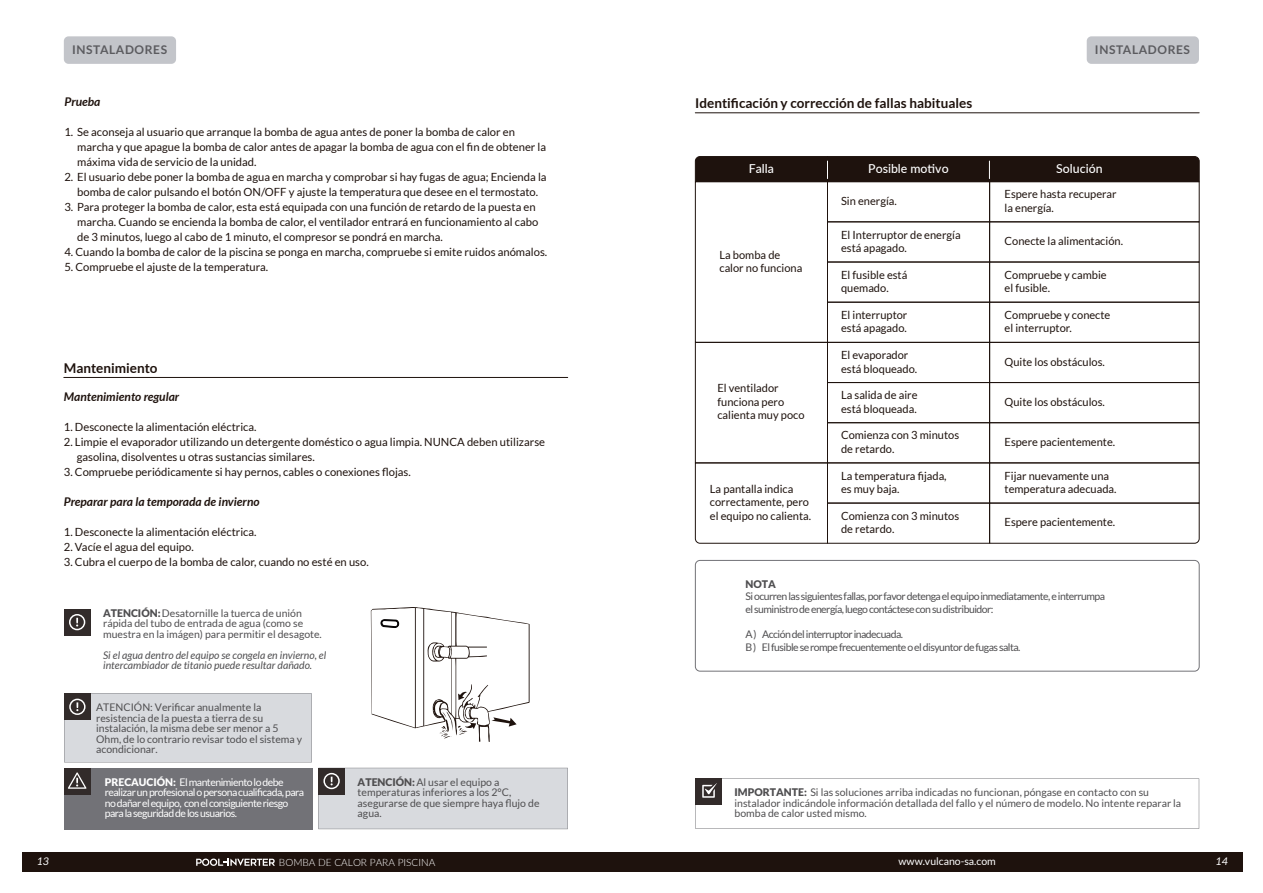
<style>
.page{position:relative;width:1263px;height:893px;background:#fff}
.page>*{position:absolute;margin:0;border:0;box-sizing:border-box;transform-origin:0 0}
.t1{font:700 13.5px "Lato";color:#1e120d}
.t2{font:500 12.3px "Lato";color:#fff}
.t3{font:italic 700 12px "Lato";color:#1e120d}
.t4{font:700 12px "Lato";letter-spacing:.05em;color:#5b5b5f}
.t5{font:11.25px/13.5px "Lato";color:#1e120d}
.t6{font:10.5px/10.5px "Lato";color:#4f4e50}
.t7{font:10.5px/12.6px "Lato";letter-spacing:-.05em;color:#4f4e50}
.t8{font:10.5px/10.5px "Lato";letter-spacing:-.05em;color:#fff}
.t9{font:italic 10.5px/10.5px "Lato";color:#4f4e50}
.t10{font:10.5px "Lato";color:#fff}
.t11{font:italic 10.5px "Lato";color:#fff}
.t12{font:900 10.5px "Lato";color:#4f4e50}
.t13{font:300 10.05px "Lato";color:#fff}
.s1{font-weight:900}
</style>
<div class="page">
<div style="left:64px;top:693px;width:248px;height:69px;background:#d8dade"></div>
<div style="left:22px;top:852px;width:592px;height:20px;background:#1e120d"></div>
<hr style="left:64px;top:377px;width:504px;height:1px;background:#1e120d">
<div style="left:64px;top:609px;width:26px;height:26px;background:#322b2a"></div>
<svg style="left:69px;top:614px;width:16px;height:16px"></svg>
<svg style="left:371px;top:607px;width:159px;height:134px"></svg>
<svg style="left:318px;top:768px;width:250px;height:61px;background:#d0d1d5"></svg>
<div style="left:64px;top:768px;width:248px;height:61px;background:#727277"></div>
<div style="left:64px;top:768px;width:26px;height:26px;background:#322b2a"></div>
<svg style="left:68px;top:772px;width:18px;height:17px"></svg>
<svg style="left:196px;top:858px;width:79px;height:8px"></svg>
<div style="left:64px;top:36px;width:112px;height:28px;background:#c3c5ca;border-radius:5px"></div>
<div style="left:614px;top:852px;width:628px;height:20px;background:#1e120d"></div>
<div style="left:695px;top:560px;width:504px;height:111px;border:1px solid #727277;border-radius:5px"></div>
<div style="left:695px;top:181px;width:133px;height:162px;border:1px solid #1e120d"></div>
<div style="left:827px;top:181px;width:163px;height:41px;border:1px solid #1e120d"></div>
<div style="left:827px;top:262px;width:163px;height:40px;border:1px solid #1e120d"></div>
<div style="left:827px;top:302px;width:163px;height:41px;border:1px solid #1e120d"></div>
<div style="left:695px;top:342px;width:133px;height:121px;border:1px solid #1e120d"></div>
<div style="left:827px;top:342px;width:163px;height:41px;border:1px solid #1e120d"></div>
<div style="left:989px;top:181px;width:210px;height:41px;border:1px solid #1e120d"></div>
<div style="left:989px;top:262px;width:210px;height:40px;border:1px solid #1e120d"></div>
<div style="left:989px;top:302px;width:210px;height:41px;border:1px solid #1e120d"></div>
<div style="left:989px;top:342px;width:210px;height:41px;border:1px solid #1e120d"></div>
<div style="left:827px;top:382px;width:163px;height:41px;border:1px solid #1e120d"></div>
<div style="left:827px;top:422px;width:163px;height:41px;border:1px solid #1e120d"></div>
<svg style="left:695px;top:462px;width:133px;height:82px"></svg>
<div style="left:827px;top:503px;width:163px;height:40px;border:1px solid #1e120d"></div>
<div style="left:989px;top:382px;width:210px;height:41px;border:1px solid #1e120d"></div>
<div style="left:989px;top:422px;width:210px;height:41px;border:1px solid #1e120d"></div>
<svg style="left:989px;top:503px;width:210px;height:41px"></svg>
<div style="left:695px;top:156px;width:504px;height:26px;background:#1e120d"></div>
<hr style="left:695px;top:113px;width:504px;height:1px;background:#1e120d">
<svg style="left:695px;top:778px;width:504px;height:51px"></svg>
<div style="left:1087px;top:36px;width:112px;height:28px;background:#c3c5ca;border-radius:5px"></div>
<p class="t4" style="left:72px;top:43px;width:97px">INSTALADORES</p>
<p class="t3" style="left:64px;top:94px;width:38px">Prueba</p>
<p class="t5" style="left:77px;top:124px;width:470px;line-height:15px;text-indent:-13px">1. Se aconseja al usuario que arranque la bomba de agua antes de poner la bomba de calor en marcha y que apague la bomba de calor antes de apagar la bomba de agua con el fin de obtener la máxima vida de servicio de la unidad.</p>
<p class="t5" style="left:64px;top:169px;width:484px;line-height:15px;text-align:center">2. El usuario debe poner la bomba de agua en marcha y comprobar si hay fugas de agua; Encienda la bomba de calor pulsando el botón ON/OFF y ajuste la temperatura que desee en el termostato.</p>
<p class="t5" style="left:77px;top:199px;width:463px;line-height:15px;text-indent:-13px">3. Para proteger la bomba de calor, esta está equipada con una función de retardo de la puesta en marcha. Cuando se encienda la bomba de calor, el ventilador entrará en funcionamiento al cabo de 3 minutos, luego al cabo de 1 minuto, el compresor se pondrá en marcha.</p>
<p class="t5" style="left:64px;top:245px;width:484px">4. Cuando la bomba de calor de la piscina se ponga en marcha, compruebe si emite ruidos anómalos.</p>
<p class="t5" style="left:64px;top:260px;width:205px">5. Compruebe el ajuste de la temperatura.</p>
<p class="t11" style="left:37px;top:856px;width:14px">13</p>
<p class="t1" style="left:64px;top:360px;width:95px">Mantenimiento</p>
<p class="t3" style="left:64px;top:390px;width:117px">Mantenimiento regular</p>
<p class="t5" style="left:64px;top:420px;width:194px">1. Desconecte la alimentación eléctrica.</p>
<p class="t5" style="left:77px;top:435px;width:470px;line-height:15px;text-indent:-13px">2. Limpie el evaporador utilizando un detergente doméstico o agua limpia. NUNCA deben utilizarse gasolina, disolventes u otras sustancias similares.</p>
<p class="t5" style="left:64px;top:465px;width:348px">3. Compruebe periódicamente si hay pernos, cables o conexiones flojas.</p>
<p class="t3" style="left:64px;top:495px;width:197px">Preparar para la temporada de invierno</p>
<p class="t5" style="left:64px;top:525px;width:194px">1. Desconecte la alimentación eléctrica.</p>
<p class="t5" style="left:64px;top:540px;width:131px">2. Vacíe el agua del equipo.</p>
<p class="t5" style="left:64px;top:555px;width:306px">3. Cubra el cuerpo de la bomba de calor, cuando no esté en uso.</p>
<p class="t6" style="left:103px;top:608px;width:220px"><span class="s1">ATENCIÓN:</span> Desatornille la tuerca de unión rápida del tubo de entrada de agua (como se muestra en la imágen) para permitir el desagote.</p>
<p class="t9" style="left:103px;top:650px;width:225px">Si el agua dentro del equipo se congela en invierno, el intercambiador de titanio puede resultar dañado.</p>
<p class="t6" style="left:96px;top:702px;width:208px">ATENCIÓN: Verificar anualmente la resistencia de la puesta a tierra de su instalación, la misma debe ser menor a 5<br>Ohm, de lo contrario revisar todo el sistema y acondicionar.</p>
<p class="t8" style="left:105px;top:776px;width:201px"><span class="s1">PRECAUCIÓN:</span> El mantenimiento lo debe realizar un profesional o persona cualificada, para no dañar el equipo, con el consiguiente riesgo para la seguridad de los usuarios.</p>
<p class="t6" style="left:358px;top:776px;width:183px"><span class="s1">ATENCIÓN:</span> Al usar el equipo a temperaturas inferiores a los 2°C, asegurarse de que siempre haya flujo de agua.</p>
<p class="t13" style="left:279px;top:855px;width:158px">BOMBA DE CALOR PARA PISCINA</p>
<p class="t1" style="left:695px;top:96px;width:278px">Identificación y corrección de fallas habituales</p>
<p class="t4" style="left:1095px;top:43px;width:97px">INSTALADORES</p>
<p class="t2" style="left:749px;top:159px;width:27px">Falla</p>
<p class="t2" style="left:868px;top:159px;width:82px">Posible motivo</p>
<p class="t2" style="left:1056px;top:159px;width:48px">Solución</p>
<p class="t5" style="left:841px;top:194px;width:57px">Sin energía.</p>
<p class="t5" style="left:841px;top:228px;width:121px">El Interruptor de energía está apagado.</p>
<p class="t5" style="left:719px;top:248px;width:84px">La bomba de calor no funciona</p>
<p class="t5" style="left:1004px;top:187px;width:113px">Espere hasta recuperar la energía.</p>
<p class="t5" style="left:1004px;top:234px;width:120px">Conecte la alimentación.</p>
<p class="t5" style="left:1004px;top:268px;width:104px">Compruebe y cambie el fusible.</p>
<p class="t5" style="left:1004px;top:308px;width:107px">Compruebe y conecte el interruptor.</p>
<p class="t5" style="left:1004px;top:355px;width:102px">Quite los obstáculos.</p>
<p class="t5" style="left:1004px;top:395px;width:102px">Quite los obstáculos.</p>
<p class="t5" style="left:1004px;top:435px;width:112px">Espere pacientemente.</p>
<p class="t5" style="left:1004px;top:469px;width:113px">Fijar nuevamente una temperatura adecuada.</p>
<p class="t5" style="left:1004px;top:516px;width:112px">Espere pacientemente.</p>
<p class="t5" style="left:841px;top:268px;width:68px">El fusible está quemado.</p>
<p class="t5" style="left:841px;top:308px;width:68px">El interruptor está apagado.</p>
<p class="t5" style="left:841px;top:348px;width:78px">El evaporador está bloqueado.</p>
<p class="t5" style="left:841px;top:388px;width:78px">La salida de aire está bloqueada.</p>
<p class="t5" style="left:841px;top:428px;width:120px">Comienza con 3 minutos de retardo.</p>
<p class="t5" style="left:841px;top:469px;width:107px">La temperatura fijada, es muy baja.</p>
<p class="t5" style="left:841px;top:509px;width:120px">Comienza con 3 minutos de retardo.</p>
<p class="t5" style="left:717px;top:382px;width:89px">El ventilador funciona pero calienta muy poco</p>
<p class="t5" style="left:710px;top:482px;width:103px">La pantalla indica correctamente, pero el equipo no calienta.</p>
<p class="t12" style="left:745px;top:578px;width:32px">NOTA</p>
<p class="t7" style="left:745px;top:590px;width:361px">Si ocurren las siguientes fallas, por favor detenga el equipo inmediatamente, e interrumpa el suministro de energía, luego contáctese con su distribuidor:</p>
<p class="t7" style="left:745px;top:628px;width:276px">A ) Acción del interruptor inadecuada.<br>B ) El fusible se rompe frecuentemente o el disyuntor de fugas salta.</p>
<p class="t6" style="left:734px;top:787px;width:448px"><span class="s1">IMPORTANTE:</span> Si las soluciones arriba indicadas no funcionan, póngase en contacto con su instalador indicándole información detallada del fallo y el número de modelo. No intente reparar la bomba de calor usted mismo.</p>
<p class="t10" style="left:898px;top:856px;width:99px">www.vulcano-sa.com</p>
<p class="t11" style="left:1215px;top:856px;width:14px">14</p>
</div>
